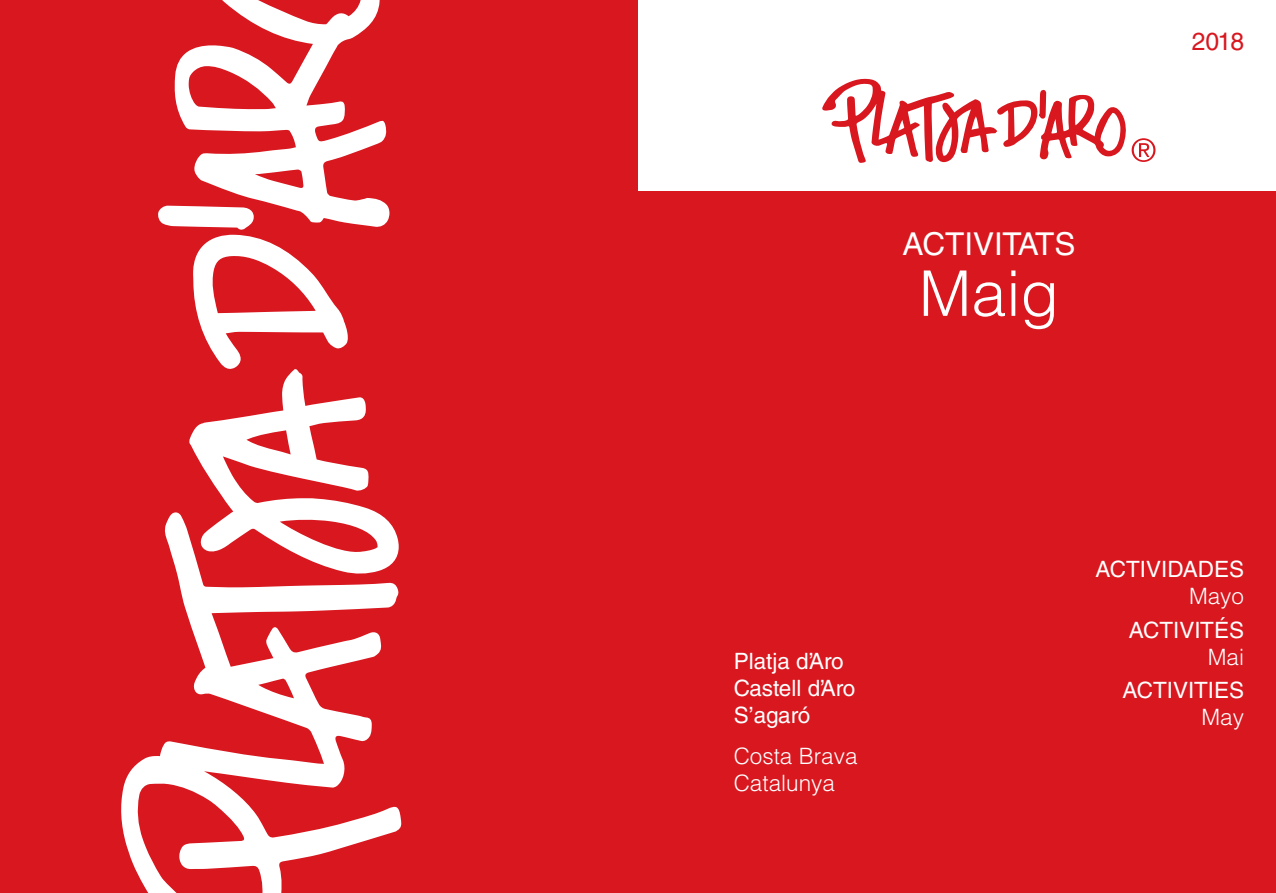
<style>
.page{position:relative;width:1276px;height:893px;background:#fff}
.page>*{position:absolute;margin:0;border:0;box-sizing:border-box;transform-origin:0 0}
.t1{font:300 63px "Helvetica LT Std";color:#fff}
.t2{font:31.5px "Helvetica LT Std";color:#fff}
.t3{font:24.75px "Helvetica LT Std";color:#d8171f}
.t4{font:22.5px/27px "Helvetica LT Std";color:#fff}
.t5{font:300 22.5px/27px "Helvetica LT Std";color:#fff}
</style>
<div class="page">
<div style="left:638px;top:191px;width:638px;height:702px;background:#d8171f"></div>
<svg style="left:822px;top:79px;width:333px;height:84px"></svg>
<div style="left:0;top:0;width:638px;height:893px;background:#d8171f"></div>
<svg style="left:158px;top:206px;width:232px;height:306px"></svg>
<svg style="left:174px;top:0;width:215px;height:227px"></svg>
<svg style="left:121px;top:512px;width:280px;height:381px"></svg>
<h2 class="t2" style="left:902px;top:233px;width:174px">ACTIVITATS</h2>
<h1 class="t1" style="left:919px;top:270px;width:141px">Maig</h1>
<p class="t3" style="left:1192px;top:32px;width:54px">2018</p>
<p class="t4" style="left:733px;top:650px;width:123px">Platja d’Aro<br>Castell d’Aro<br>S’agaró</p>
<p class="t5" style="left:733px;top:745px;width:125px">Costa Brava<br>Catalunya</p>
<p class="t4" style="left:1095px;top:558px;width:150px">ACTIVIDADES</p>
<p class="t5" style="left:1189px;top:585px;width:57px">Mayo</p>
<p class="t4" style="left:1129px;top:619px;width:117px">ACTIVITÉS</p>
<p class="t5" style="left:1207px;top:645px;width:38px">Mai</p>
<p class="t4" style="left:1122px;top:679px;width:123px">ACTIVITIES</p>
<p class="t5" style="left:1201px;top:706px;width:44px">May</p>
</div>
